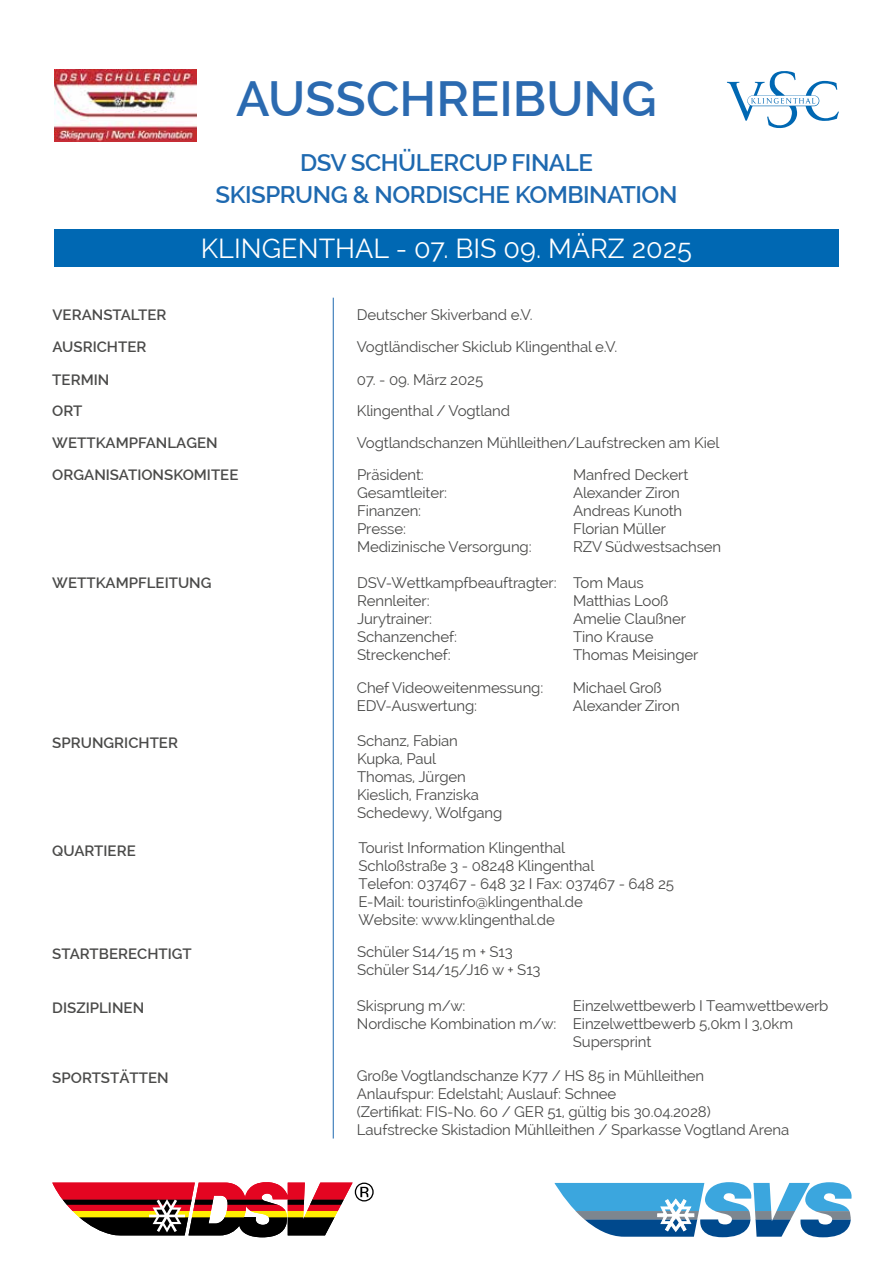
<style>
.page{position:relative;width:893px;height:1263px;background:#fff}
.page>*{position:absolute;margin:0;border:0;box-sizing:border-box;transform-origin:0 0}
.t1{font:600 49.5px "Raleway";color:#2b6ab0}
.t2{font:27px "Raleway";color:#fff}
.t3{font:600 24px/32.4px "Raleway";letter-spacing:-.02em;color:#1e69b0;text-align:center}
.t4{font:15px/18px "Raleway";letter-spacing:-.01em;color:#4a4a49}
.t5{font:600 15px/31.8px "Raleway";color:#4a4a49}
</style>
<div class="page">
<div style="left:54px;top:229px;width:785px;height:37px;background:#0068b3"></div>
<svg style="left:727px;top:71px;width:112px;height:57px"></svg>
<svg style="left:52px;top:1182px;width:322px;height:55px"></svg>
<hr style="left:333px;top:298px;width:1px;height:840px;background:#1e69b0">
<img style="left:54px;top:70px;width:142px;height:71px">
<svg style="left:554px;top:1182px;width:298px;height:55px"></svg>
<h1 class="t1" style="left:236px;top:71px;width:422px">AUSSCHREIBUNG</h1>
<h3 class="t3" style="left:216px;top:146px;width:463px">DSV SCHÜLERCUP FINALE<br>SKISPRUNG &amp; NORDISCHE KOMBINATION</h3>
<h2 class="t2" style="left:201px;top:232px;width:492px">KLINGENTHAL - 07. BIS 09. MÄRZ 2025</h2>
<p class="t5" style="left:52px;top:299px;width:116px">VERANSTALTER</p>
<p class="t4" style="left:357px;top:306px;width:177px">Deutscher Skiverband e.V.</p>
<p class="t5" style="left:52px;top:330px;width:95px">AUSRICHTER</p>
<p class="t4" style="left:357px;top:337px;width:262px">Vogtländischer Skiclub Klingenthal e.V.</p>
<p class="t5" style="left:52px;top:363px;width:167px">TERMIN<br>ORT<br>WETTKAMPFANLAGEN</p>
<p class="t4" style="left:357px;top:363px;width:364px;line-height:31.8px">07. - 09. März 2025<br>Klingenthal / Vogtland<br>Vogtlandschanzen Mühlleithen/Laufstrecken am Kiel</p>
<p class="t5" style="left:52px;top:459px;width:188px">ORGANISATIONSKOMITEE</p>
<p class="t4" style="left:357px;top:466px;width:68px">Präsident:</p>
<p class="t4" style="left:573px;top:466px;width:117px">Manfred Deckert</p>
<p class="t4" style="left:357px;top:484px;width:92px">Gesamtleiter:</p>
<p class="t4" style="left:573px;top:484px;width:108px">Alexander Ziron</p>
<p class="t4" style="left:357px;top:502px;width:66px">Finanzen:</p>
<p class="t4" style="left:573px;top:502px;width:111px">Andreas Kunoth</p>
<p class="t4" style="left:357px;top:520px;width:50px">Presse:</p>
<p class="t4" style="left:573px;top:520px;width:94px">Florian Müller</p>
<p class="t4" style="left:357px;top:538px;width:176px">Medizinische Versorgung:</p>
<p class="t4" style="left:573px;top:538px;width:150px">RZV Südwestsachsen</p>
<p class="t5" style="left:52px;top:567px;width:161px">WETTKAMPFLEITUNG</p>
<p class="t4" style="left:357px;top:574px;width:288px">DSV-Wettkampfbeauftragter: Tom Maus<br>Rennleiter:</p>
<p class="t4" style="left:573px;top:592px;width:97px">Matthias Looß</p>
<p class="t4" style="left:357px;top:610px;width:77px">Jurytrainer:</p>
<p class="t4" style="left:573px;top:610px;width:114px">Amelie Claußner</p>
<p class="t4" style="left:357px;top:628px;width:101px">Schanzenchef:</p>
<p class="t4" style="left:573px;top:628px;width:82px">Tino Krause</p>
<p class="t4" style="left:357px;top:646px;width:95px">Streckenchef:</p>
<p class="t4" style="left:573px;top:646px;width:127px">Thomas Meisinger</p>
<p class="t4" style="left:357px;top:678px;width:188px">Chef Videoweitenmessung:</p>
<p class="t4" style="left:573px;top:678px;width:90px">Michael Groß</p>
<p class="t4" style="left:357px;top:696px;width:122px">EDV-Auswertung:</p>
<p class="t4" style="left:573px;top:696px;width:108px">Alexander Ziron</p>
<p class="t5" style="left:52px;top:727px;width:127px">SPRUNGRICHTER</p>
<p class="t4" style="left:357px;top:732px;width:147px">Schanz, Fabian<br>Kupka, Paul<br>Thomas, Jürgen<br>Kieslich, Franziska<br>Schedewy, Wolfgang</p>
<p class="t5" style="left:52px;top:834px;width:85px">QUARTIERE</p>
<p class="t4" style="left:358px;top:839px;width:317px">Tourist Information Klingenthal<br>Schloßstraße 3 - 08248 Klingenthal<br>Telefon: 037467 - 648 32 I Fax: 037467 - 648 25<br>E-Mail: touristinfo@klingenthal.de<br>Website: www.klingenthal.de</p>
<p class="t5" style="left:52px;top:937px;width:141px">STARTBERECHTIGT</p>
<p class="t4" style="left:357px;top:942px;width:185px">Schüler S14/15 m + S13<br>Schüler S14/15/J16 w + S13</p>
<p class="t5" style="left:52px;top:992px;width:93px">DISZIPLINEN</p>
<p class="t4" style="left:357px;top:997px;width:110px">Skisprung m/w:</p>
<p class="t4" style="left:573px;top:997px;width:257px">Einzelwettbewerb I Teamwettbewerb</p>
<p class="t4" style="left:357px;top:1015px;width:438px">Nordische Kombination m/w: Einzelwettbewerb 5,0km I 3,0km</p>
<p class="t4" style="left:573px;top:1033px;width:80px">Supersprint</p>
<p class="t5" style="left:52px;top:1062px;width:118px">SPORTSTÄTTEN</p>
<p class="t4" style="left:357px;top:1067px;width:434px">Große Vogtlandschanze K77 / HS 85 in Mühlleithen<br>Anlaufspur: Edelstahl; Auslauf: Schnee<br>(Zertifikat: FIS-No. 60 / GER 51, gültig bis 30.04.2028)<br>Laufstrecke Skistadion Mühlleithen / Sparkasse Vogtland Arena</p>
</div>
